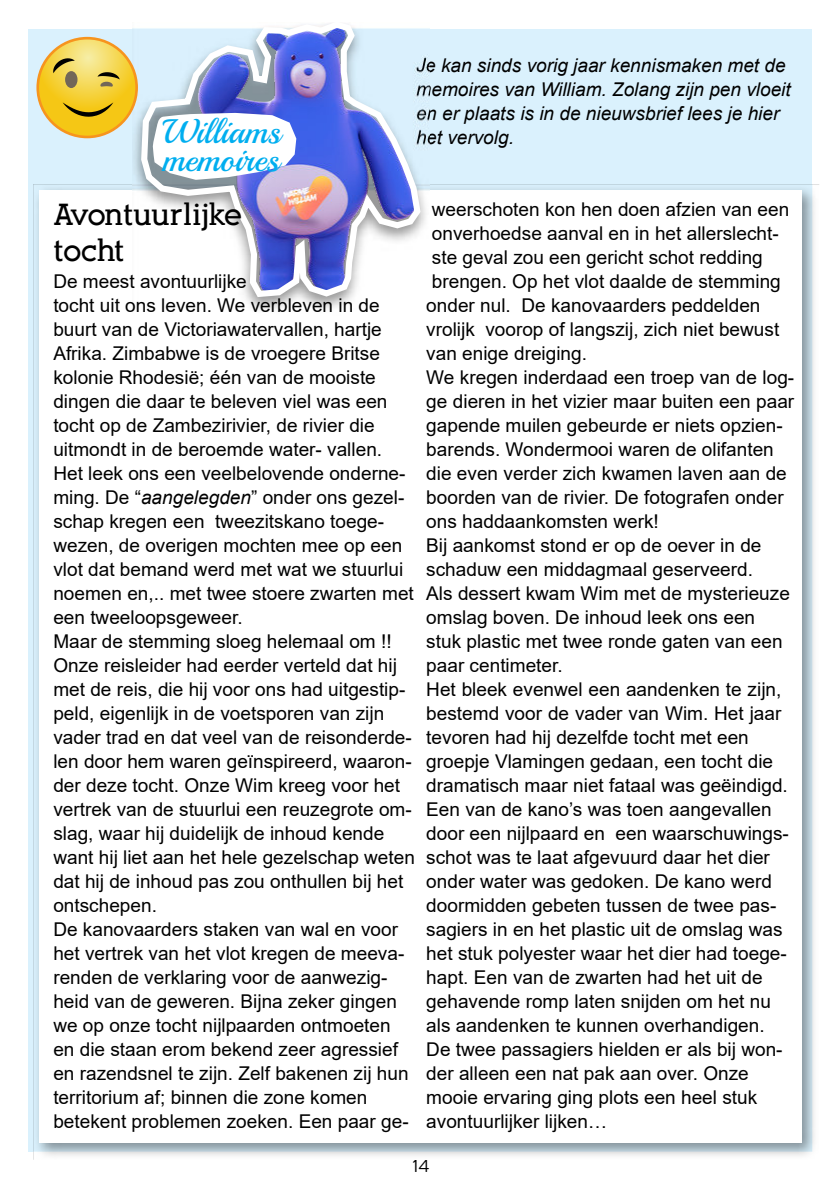
<style>
.page{position:relative;width:840px;height:1191px;background:#fff}
.page>*{position:absolute;margin:0;border:0;box-sizing:border-box;transform-origin:0 0}
.t1{font:34px "Playball";color:#00aeef}
.t2{font:700 30px/35.4px "Alexandria FLF";color:#000}
.t3{font:19px/24px "Arial";color:#000}
.t4{font:italic 19px/24px "Arial";color:#000}
.t5{font:18px "Brandon Text";color:#000}
.s1{font-style:italic}
</style>
<div class="page">
<div style="left:29px;top:29px;width:782px;height:1122px;background:#daf1fd"></div>
<img style="left:34px;top:185px;width:781px;height:971px">
<div style="left:39px;top:190px;width:761px;height:952px;background:#fff"></div>
<img style="left:133px;top:28px;width:216px;height:282px">
<img style="left:423px;top:28px;width:39px;height:197px">
<img style="left:138px;top:23px;width:285px;height:277px">
<svg style="left:150px;top:110px;width:149px;height:72px;background:#dee1f0"></svg>
<svg style="left:36px;top:37px;width:102px;height:101px"></svg>
<svg style="left:39px;top:39px;width:96px;height:97px;background:#f5d13d"></svg>
<div style="left:65px;top:71px;width:12px;height:17px;background:#726658;border-radius:50%"></div>
<svg style="left:53px;top:58px;width:22px;height:15px"></svg>
<svg style="left:97px;top:72px;width:23px;height:16px"></svg>
<svg style="left:63px;top:102px;width:50px;height:15px"></svg>
<h1 class="t1" style="left:162px;top:110px;width:120px">Williams</h1>
<h1 class="t1" style="left:162px;top:138px;width:118px">memoires</h1>
<p class="t4" style="left:415px;top:55px;width:376px">Je kan sinds vorig jaar kennismaken met de memoires van William. Zolang zĳn pen vloeit en er plaats is in de nieuwsbrief lees je hier</p>
<p class="t4" style="left:415px;top:127px;width:100px">het vervolg.</p>
<h2 class="t2" style="left:53px;top:197px;width:190px">Avontuurlijke tocht</h2>
<p class="t3" style="left:53px;top:271px;width:363px">De meest avontuurlĳke<br>tocht uit ons leven. We verbleven in de buurt van de Victoriawatervallen, hartje Afrika. Zimbabwe is de vroegere Britse kolonie Rhodesië; één van de mooiste dingen die daar te beleven viel was een tocht op de Zambezirivier, de rivier die uitmondt in de beroemde water- vallen.<br>Het leek ons een veelbelovende onderne&shy;ming. De “<span class="s1">aangelegden</span>” onder ons gezel&shy;schap kregen een tweezitskano toege&shy;wezen, de overigen mochten mee op een vlot dat bemand werd met wat we stuurlui noemen en,.. met twee stoere zwarten met een tweeloopsgeweer.<br>Maar de stemming sloeg helemaal om !!<br>Onze reisleider had eerder verteld dat hĳ met de reis, die hĳ voor ons had uitgestip&shy;peld, eigenlĳk in de voetsporen van zĳn vader trad en dat veel van de reisonderde&shy;len door hem waren geïnspireerd, waaron&shy;der deze tocht. Onze Wim kreeg voor het vertrek van de stuurlui een reuzegrote om&shy;slag, waar hĳ duidelĳk de inhoud kende want hĳ liet aan het hele gezelschap weten dat hĳ de inhoud pas zou onthullen bĳ het ontschepen.<br>De kanovaarders staken van wal en voor het vertrek van het vlot kregen de meeva&shy;renden de verklaring voor de aanwezig&shy;heid van de geweren. Bĳna zeker gingen we op onze tocht nĳlpaarden ontmoeten en die staan erom bekend zeer agressief en razendsnel te zĳn. Zelf bakenen zĳ hun territorium af; binnen die zone komen betekent problemen zoeken. Een paar ge-</p>
<p class="t3" style="left:426px;top:199px;width:369px">weerschoten kon hen doen afzien van een onverhoedse aanval en in het allerslecht&shy;ste geval zou een gericht schot redding brengen. Op het vlot daalde de stemming onder nul. De kanovaarders peddelden vrolĳk voorop of langszĳ, zich niet bewust van enige dreiging.<br>We kregen inderdaad een troep van de log&shy;ge dieren in het vizier maar buiten een paar gapende muilen gebeurde er niets opzien&shy;barends. Wondermooi waren de olifanten die even verder zich kwamen laven aan de boorden van de rivier. De fotografen onder ons haddaankomsten werk!<br>Bĳ aankomst stond er op de oever in de schaduw een middagmaal geserveerd.<br>Als dessert kwam Wim met de mysterieuze omslag boven. De inhoud leek ons een stuk plastic met twee ronde gaten van een paar centimeter.<br>Het bleek evenwel een aandenken te zĳn, bestemd voor de vader van Wim. Het jaar tevoren had hĳ dezelfde tocht met een groepje Vlamingen gedaan, een tocht die dramatisch maar niet fataal was geëindigd.<br>Een van de kano’s was toen aangevallen door een nĳlpaard en een waarschuwings&shy;schot was te laat afgevuurd daar het dier onder water was gedoken. De kano werd doormidden gebeten tussen de twee pas&shy;sagiers in en het plastic uit de omslag was het stuk polyester waar het dier had toege&shy;hapt. Een van de zwarten had het uit de gehavende romp laten snĳden om het nu als aandenken te kunnen overhandigen.<br>De twee passagiers hielden er als bĳ won&shy;der alleen een nat pak aan over. Onze mooie ervaring ging plots een heel stuk avontuurlĳker lĳken…</p>
<p class="t5" style="left:412px;top:1159px;width:19px">14</p>
</div>
